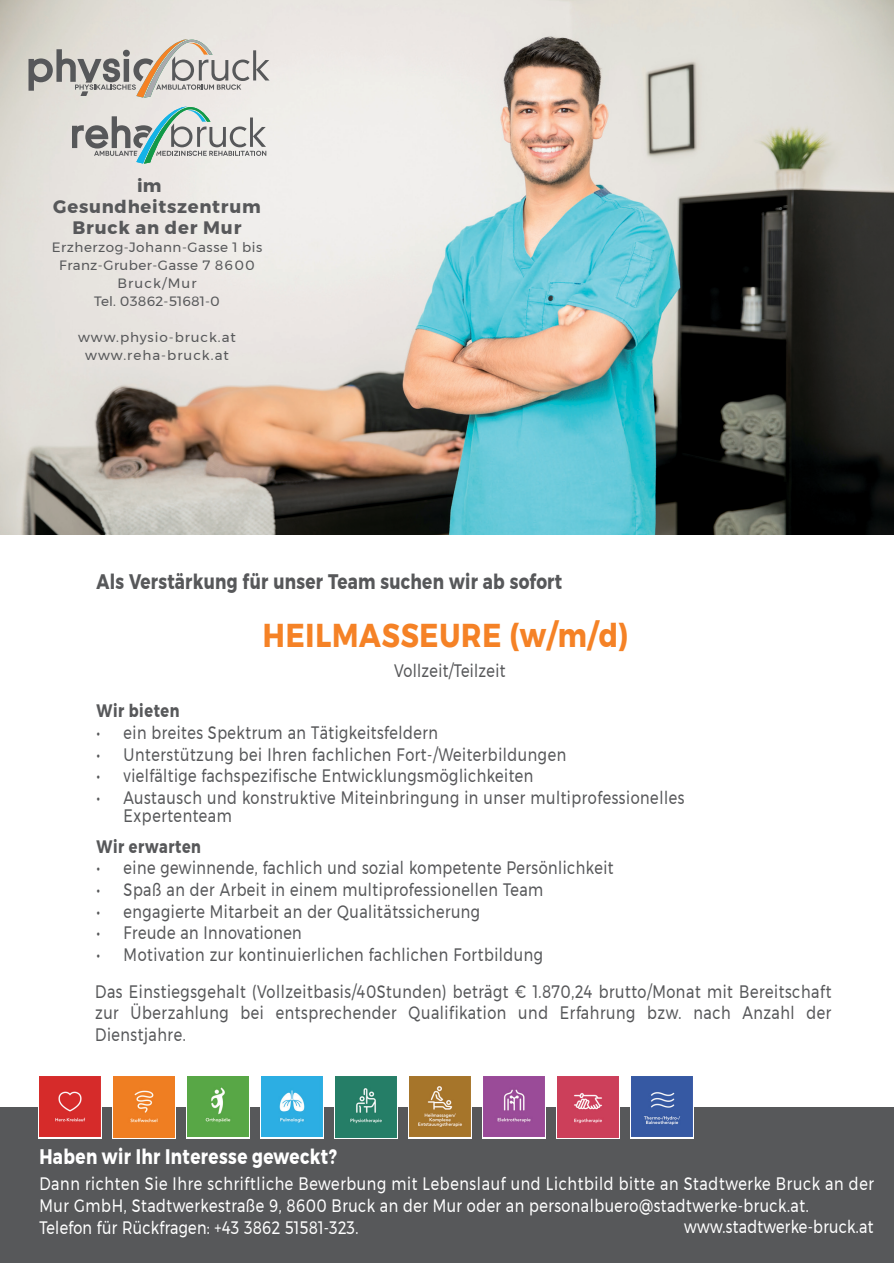
<style>
.page{position:relative;width:894px;height:1263px;background:#fff}
.page>*{position:absolute;margin:0;border:0;box-sizing:border-box;transform-origin:0 0}
.t1{font:700 33px "Montserrat";letter-spacing:.03em;color:#f58226;scale:.85 1}
.t2{font:700 21px "Montserrat";letter-spacing:.015em;color:#57585a;scale:.8 1}
.t3{font:700 21px "Montserrat";letter-spacing:.025em;color:#fff;scale:.8 1}
.t4{font:18px/21.6px "Montserrat";letter-spacing:.035em;color:#57585a;scale:.8 1}
.t5{font:18px/21.6px "Montserrat";letter-spacing:.035em;color:#fff;scale:.8 1}
.t6{font:700 18px "Montserrat";letter-spacing:.04em;color:#57585a}
.t7{font:700 18px "Montserrat";letter-spacing:.04em;color:#57585a;scale:.8 1}
.t8{font:13.5px/18px "Montserrat";letter-spacing:.04em;color:#57585a;text-align:center}
.t9{font:13.5px/18px "Montserrat";letter-spacing:.07em;color:#57585a;text-align:center}
</style>
<div class="page">
<img style="left:0;top:0;width:893px;height:534px">
<svg style="left:28px;top:39px;width:241px;height:59px;background:#c8c3bd"></svg>
<svg style="left:72px;top:107px;width:194px;height:57px;background:#c0c8c5"></svg>
<div style="left:0;top:1107px;width:893px;height:156px;background:#57585a"></div>
<div style="left:630px;top:1075px;width:64px;height:63px;background:#3659a3"></div>
<img style="left:643px;top:1092px;width:37px;height:33px">
<div style="left:556px;top:1075px;width:64px;height:63px;background:#cc3f5a"></div>
<img style="left:574px;top:1093px;width:28px;height:31px">
<div style="left:482px;top:1075px;width:64px;height:63px;background:#9a4b98"></div>
<img style="left:497px;top:1089px;width:34px;height:34px">
<div style="left:408px;top:1075px;width:64px;height:63px;background:#a6752a"></div>
<img style="left:418px;top:1086px;width:44px;height:41px">
<div style="left:334px;top:1075px;width:64px;height:63px;background:#257e67"></div>
<img style="left:350px;top:1088px;width:32px;height:35px">
<div style="left:260px;top:1075px;width:64px;height:63px;background:#2caee3"></div>
<img style="left:279px;top:1090px;width:26px;height:33px">
<div style="left:186px;top:1075px;width:64px;height:63px;background:#58a746"></div>
<img style="left:205px;top:1087px;width:26px;height:36px">
<div style="left:112px;top:1075px;width:64px;height:63px;background:#ef7e22"></div>
<img style="left:130px;top:1090px;width:28px;height:33px">
<div style="left:38px;top:1075px;width:64px;height:63px;background:#d62b2a"></div>
<img style="left:55px;top:1091px;width:30px;height:31px">
<p class="t6" style="left:137px;top:174px;width:26px">im</p>
<p class="t6" style="left:53px;top:195px;width:209px">Gesundheitszentrum</p>
<p class="t6" style="left:73px;top:216px;width:170px">Bruck an der Mur</p>
<p class="t8" style="left:52px;top:238px;width:212px">Erzherzog-Johann-Gasse 1 bis<br>Franz-Gruber-Gasse 7 8600<br>Bruck/Mur<br>Tel. 03862-51681-0</p>
<p class="t9" style="left:78px;top:328px;width:159px">www.physio-bruck.at www.reha-bruck.at</p>
<p class="t2" style="left:97px;top:568px;width:583px">Als Verstärkung für unser Team suchen wir ab sofort</p>
<h1 class="t1" style="left:263px;top:615px;width:431px">HEILMASSEURE (w/m/d)</h1>
<p class="t4" style="left:394px;top:660px;width:140px">Vollzeit/Teilzeit</p>
<p class="t7" style="left:97px;top:700px;width:105px">Wir bieten</p>
<p class="t4" style="left:97px;top:722px;width:428px">• ein breites Spektrum an Tätigkeitsfeldern</p>
<p class="t4" style="left:97px;top:743px;width:588px">• Unterstützung bei Ihren fachlichen Fort-/Weiterbildungen</p>
<p class="t4" style="left:97px;top:765px;width:547px">• vielfältige fachspezifische Entwicklungsmöglichkeiten</p>
<p class="t4" style="left:124px;top:788px;width:702px;line-height:18px;text-indent:-27px">• Austausch und konstruktive Miteinbringung in unser multiprofessionelles<br>Expertenteam</p>
<p class="t7" style="left:97px;top:835px;width:132px">Wir erwarten</p>
<p class="t4" style="left:97px;top:857px;width:647px">• eine gewinnende, fachlich und sozial kompetente Persönlichkeit</p>
<p class="t4" style="left:97px;top:879px;width:559px">• Spaß an der Arbeit in einem multiprofessionellen Team</p>
<p class="t4" style="left:97px;top:900px;width:480px">• engagierte Mitarbeit an der Qualitätssicherung</p>
<p class="t4" style="left:97px;top:922px;width:258px">• Freude an Innovationen</p>
<p class="t4" style="left:97px;top:943px;width:559px">• Motivation zur kontinuierlichen fachlichen Fortbildung</p>
<p class="t4" style="left:95px;top:980px;width:921px;text-align:justify">Das Einstiegsgehalt (Vollzeitbasis/40Stunden) beträgt € 1.870,24 brutto/Monat mit Bereitschaft zur Überzahlung bei entsprechender Qualifikation und Erfahrung bzw. nach Anzahl der Dienstjahre.</p>
<p class="t3" style="left:39px;top:1143px;width:373px">Haben wir Ihr Interesse geweckt?</p>
<p class="t5" style="left:39px;top:1173px;width:1044px">Dann richten Sie Ihre schriftliche Bewerbung mit Lebenslauf und Lichtbild bitte an Stadtwerke Bruck an der<br>Mur GmbH, Stadtwerkestraße 9, 8600 Bruck an der Mur oder an personalbuero@stadtwerke-bruck.at.<br>Telefon für Rückfragen: +43 3862 51581-323.</p>
<p class="t5" style="left:684px;top:1216px;width:238px">www.stadtwerke-bruck.at</p>
</div>
